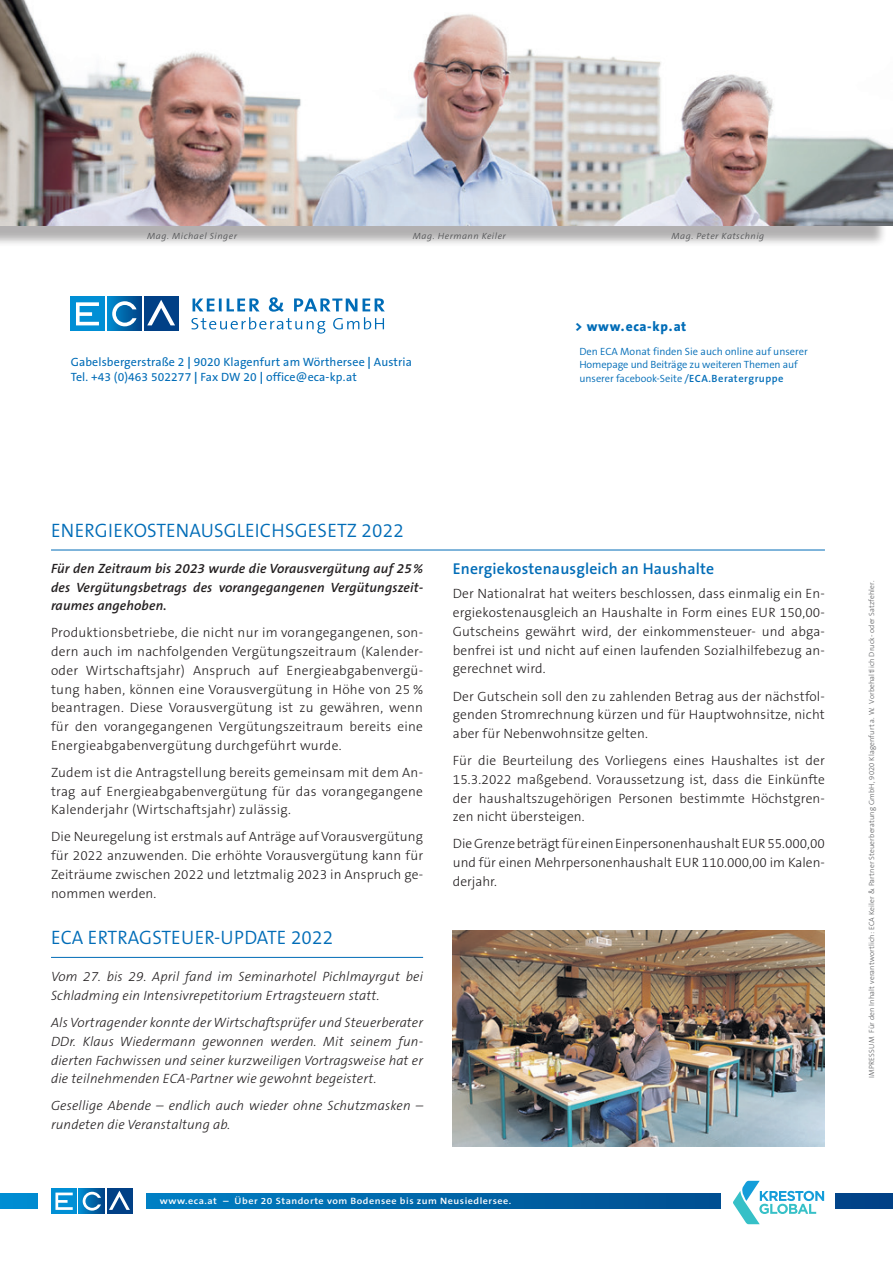
<style>
.page{position:relative;width:893px;height:1263px;background:#fff}
.page>*{position:absolute;margin:0;border:0;box-sizing:border-box;transform-origin:0 0}
.t1{font:300 19.5px "The Sans B4";letter-spacing:.01em;color:#006cb7}
.t2{font:600 15.75px "The Sans B6";letter-spacing:.01em;color:#006cb7}
.t3{font:300 13.5px/18.8px "The Sans B3";letter-spacing:.01em;color:#231f20;text-align:justify}
.t4{font:italic 300 13.5px/18.8px "The Sans B3";letter-spacing:.01em;color:#231f20}
.t5{font:italic 600 13.5px/18.8px "The Sans B6";letter-spacing:.01em;color:#231f20;text-align:justify}
.t6{font:800 13.5px "The Sans B8";letter-spacing:.045em;color:#006cb7}
.t7{font:12px "The Sans B5 Plain";letter-spacing:.01em;color:#006cb7}
.t8{font:300 10.5px "The Sans B4";color:#006cb7}
.t9{font:600 9.3px "The Sans B6";letter-spacing:.05em;color:#fff;scale:1.1 1}
.t10{font:italic 300 9px "The Sans B4";letter-spacing:.05em;color:#57585a;scale:1.05 1}
.bodytext{font:300 7.5px "The Sans B3";letter-spacing:.02em;color:#57585a}
.s1{font-family:"The Sans B7";font-weight:700}
.s2{font-family:"The Sans B5 Plain";font-weight:400}
.s3{font-family:"The Sans B6";font-weight:600}
</style>
<div class="page">
<hr style="left:51px;top:550px;width:774px;height:1px;background:#006cb7">
<hr style="left:51px;top:957px;width:372px;height:1px;background:#006cb7">
<img style="left:453px;top:930px;width:372px;height:216px">
<div style="left:70px;top:297px;width:34px;height:34px;background:#008fd5"></div>
<svg style="left:76px;top:302px;width:23px;height:23px"></svg>
<svg style="left:107px;top:297px;width:35px;height:34px"></svg>
<svg style="left:112px;top:301px;width:25px;height:25px"></svg>
<div style="left:144px;top:297px;width:35px;height:34px;background:#014086"></div>
<svg style="left:147px;top:300px;width:28px;height:25px"></svg>
<svg style="left:191px;top:297px;width:194px;height:37px"></svg>
<div style="left:0;top:0;width:888px;height:247px;background:#231f20;opacity:.35"></div>
<img style="left:0;top:0;width:893px;height:225px">
<svg style="left:0;top:1194px;width:893px;height:14px;background:#0165a8"></svg>
<div style="left:38px;top:1176px;width:107px;height:52px;background:#fff"></div>
<div style="left:51px;top:1188px;width:26px;height:26px;background:#008fd5"></div>
<svg style="left:55px;top:1192px;width:18px;height:18px"></svg>
<svg style="left:79px;top:1188px;width:26px;height:26px"></svg>
<svg style="left:83px;top:1192px;width:18px;height:18px"></svg>
<div style="left:107px;top:1188px;width:26px;height:26px;background:#014086"></div>
<svg style="left:109px;top:1190px;width:21px;height:20px"></svg>
<div style="left:721px;top:1176px;width:113px;height:52px;background:#fff"></div>
<svg style="left:733px;top:1181px;width:91px;height:43px"></svg>
<p class="t10" style="left:147px;top:231px;width:87px">Mag. Michael Singer</p>
<p class="t10" style="left:413px;top:231px;width:90px">Mag. Hermann Keiler</p>
<p class="t10" style="left:671px;top:231px;width:90px">Mag. Peter Katschnig</p>
<p class="t7" style="left:71px;top:355px;width:343px">Gabelsbergerstraße 2 <span class="s1">|</span> 9020 Klagenfurt am Wörthersee <span class="s1">|</span> Austria</p>
<p class="t7" style="left:71px;top:371px;width:288px">Tel. +43 (0)463 502277 <span class="s1">|</span> Fax DW 20 <span class="s1">|</span> office@eca-kp.at</p>
<p class="t6" style="left:575px;top:319px;width:113px">&gt; www.eca-kp.at</p>
<p class="t8" style="left:579px;top:346px;width:230px">Den ECA Monat finden Sie auch online auf unserer</p>
<p class="t8" style="left:579px;top:359px;width:220px">Homepage und Beiträge zu weiteren Themen auf</p>
<p class="t8" style="left:579px;top:373px;width:206px">unserer facebook-Seite <span class="s2">/</span><span class="s3">ECA.Beratergruppe</span></p>
<p class="t1" style="left:51px;top:520px;width:354px">ENERGIEKOSTENAUSGLEICHSGESETZ 2022</p>
<p class="t5" style="left:51px;top:560px;width:374px">Für den Zeitraum bis 2023 wurde die Vorausvergütung auf 25% des Vergütungsbetrags des vorangegangenen Vergütungszeit&shy;raumes angehoben.</p>
<p class="t3" style="left:51px;top:624px;width:374px">Produktionsbetriebe, die nicht nur im vorangegangenen, son&shy;dern auch im nachfolgenden Vergütungszeitraum (Kalender&shy;oder Wirtschaftsjahr) Anspruch auf Energieabgabenvergü&shy;tung haben, können eine Vorausvergütung in Höhe von 25 % beantragen. Diese Vorausvergütung ist zu gewähren, wenn für den vorangegangenen Vergütungszeitraum bereits eine Energieabgabenvergütung durchgeführt wurde.</p>
<p class="t3" style="left:51px;top:764px;width:374px">Zudem ist die Antragstellung bereits gemeinsam mit dem An&shy;trag auf Energieabgabenvergütung für das vorangegangene Kalenderjahr (Wirtschaftsjahr) zulässig.</p>
<p class="t3" style="left:51px;top:828px;width:374px">Die Neuregelung ist erstmals auf Anträge auf Vorausvergütung für 2022 anzuwenden. Die erhöhte Vorausvergütung kann für Zeiträume zwischen 2022 und letztmalig 2023 in Anspruch ge&shy;nommen werden.</p>
<p class="t1" style="left:51px;top:927px;width:284px">ECA ERTRAGSTEUER-UPDATE 2022</p>
<p class="t4" style="left:51px;top:968px;width:374px">Vom 27. bis 29. April fand im Seminarhotel Pichlmayrgut bei<br>Schladming ein Intensivrepetitorium Ertragsteuern statt.</p>
<p class="t4" style="left:51px;top:1014px;width:374px;text-align:justify">Als Vortragender konnte der Wirtschaftsprüfer und Steuerberater DDr. Klaus Wiedermann gewonnen werden. Mit seinem fun&shy;dierten Fachwissen und seiner kurzweiligen Vortragsweise hat er die teilnehmenden ECA-Partner wie gewohnt begeistert.</p>
<p class="t4" style="left:51px;top:1097px;width:374px">Gesellige Abende – endlich auch wieder ohne Schutzmasken – rundeten die Veranstaltung ab.</p>
<p class="t2" style="left:453px;top:561px;width:263px">Energiekostenausgleich an Haushalte</p>
<p class="t3" style="left:453px;top:585px;width:374px">Der Nationalrat hat weiters beschlossen, dass einmalig ein En&shy;ergiekostenausgleich an Haushalte in Form eines EUR 150,00- Gutscheins gewährt wird, der einkommensteuer- und abga&shy;benfrei ist und nicht auf einen laufenden Sozialhilfebezug an&shy;gerechnet wird.</p>
<p class="t3" style="left:453px;top:687px;width:374px">Der Gutschein soll den zu zahlenden Betrag aus der nächstfol&shy;genden Stromrechnung kürzen und für Hauptwohnsitze, nicht aber für Nebenwohnsitze gelten.</p>
<p class="t3" style="left:453px;top:752px;width:374px">Für die Beurteilung des Vorliegens eines Haushaltes ist der 15.3.2022 maßgebend. Voraussetzung ist, dass die Einkünfte der haushaltszugehörigen Personen bestimmte Höchstgren&shy;zen nicht übersteigen.</p>
<p class="t3" style="left:453px;top:835px;width:374px">Die Grenze beträgt für einen Einpersonenhaushalt EUR 55.000,00 und für einen Mehrpersonenhaushalt EUR 110.000,00 im Kalen&shy;derjahr.</p>
<p class="t9" style="left:160px;top:1196px;width:321px">www.eca.at – Über 20 Standorte vom Bodensee bis zum Neusiedlersee.</p>
<p class="bodytext" style="left:868px;top:1078px;width:498px;rotate:-90deg">IMPRESSUM Für den Inhalt verantwortlich: ECA Keiler &amp; Partner Steuerberatung GmbH, 9020 Klagenfurt a. W. Vorbehaltlich Druck- oder Satzfehler.</p>
</div>
